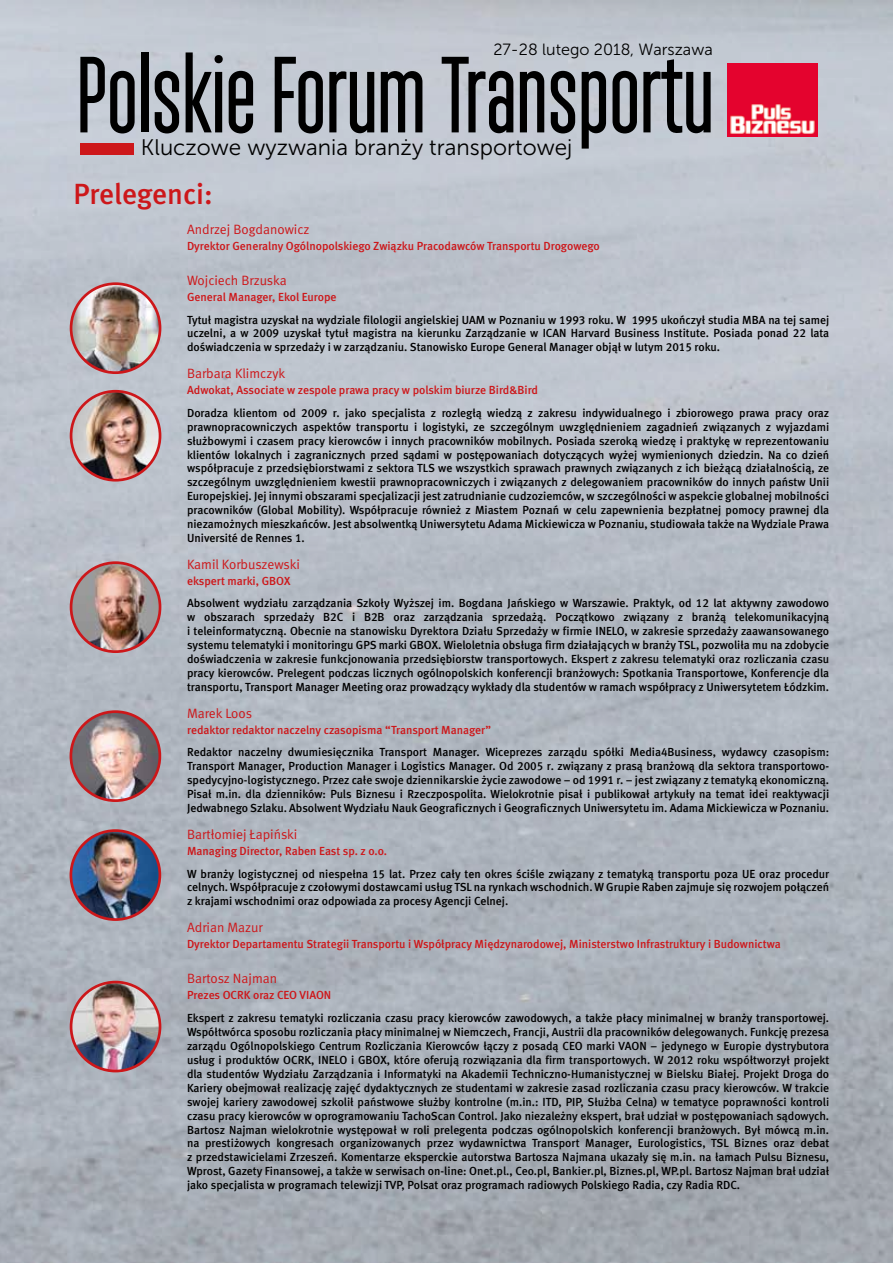
<style>
.page{position:relative;width:893px;height:1263px;background:#fff}
.page>*{position:absolute;margin:0;border:0;box-sizing:border-box;transform-origin:0 0}
.t1{font:500 108px "Monopol";color:#000}
.t2{font:29.25px "Meta Medium CE";letter-spacing:-.005em;color:#cd171a}
.t3{font:22.5px "Museo Sans 300";color:#000}
.t4{font:16.2px "Museo Sans 300";color:#000}
.t5{font:13.5px "Meta Normal CE";color:#cd171a}
.t6{font:11.7px/14px "Meta Medium CELF";color:#000;text-align:justify}
.t7{font:11.7px "Meta Medium CELF";color:#cd171a}
</style>
<div class="page">
<div style="left:0;top:0;width:893px;height:1263px;background:linear-gradient(to bottom,#c6ccd5,#a3a9b1)"></div>
<div style="left:80px;top:143px;width:53px;height:12px;background:#cd171a"></div>
<img style="left:728px;top:63px;width:89px;height:73px">
<img style="left:71px;top:284px;width:89px;height:89px;border-radius:44px">
<div style="left:70px;top:282px;width:91px;height:92px;border:3px solid #cd171a;border-radius:50%"></div>
<img style="left:71px;top:391px;width:89px;height:89px;border-radius:44px">
<div style="left:70px;top:390px;width:91px;height:92px;border:3px solid #cd171a;border-radius:50%"></div>
<img style="left:71px;top:563px;width:89px;height:89px;border-radius:44px">
<div style="left:70px;top:561px;width:91px;height:92px;border:3px solid #cd171a;border-radius:50%"></div>
<img style="left:71px;top:712px;width:89px;height:89px;border-radius:44px">
<div style="left:70px;top:710px;width:91px;height:92px;border:3px solid #cd171a;border-radius:50%"></div>
<img style="left:71px;top:830px;width:89px;height:89px;border-radius:44px">
<div style="left:70px;top:829px;width:91px;height:92px;border:3px solid #cd171a;border-radius:50%"></div>
<img style="left:71px;top:982px;width:89px;height:89px;border-radius:44px">
<div style="left:70px;top:981px;width:91px;height:91px;border:3px solid #cd171a;border-radius:50%"></div>
<h3 class="t4" style="left:493px;top:40px;width:221px">27-28 lutego 2018, Warszawa</h3>
<h1 class="t1" style="left:77px;top:38px;width:638px">Polskie Forum Transportu</h1>
<h3 class="t3" style="left:141px;top:135px;width:433px">Kluczowe wyzwania branży transportowej</h3>
<h2 class="t2" style="left:73px;top:176px;width:141px">Prelegenci:</h2>
<p class="t5" style="left:187px;top:221px;width:124px">Andrzej Bogdanowicz</p>
<p class="t7" style="left:187px;top:238px;width:414px">Dyrektor Generalny Ogólnopolskiego Związku Pracodawców Transportu Drogowego</p>
<p class="t5" style="left:187px;top:272px;width:101px">Wojciech Brzuska</p>
<p class="t7" style="left:187px;top:290px;width:151px">General Manager, Ekol Europe</p>
<p class="t6" style="left:187px;top:313px;width:644px">Tytuł magistra uzyskał na wydziale filologii angielskiej UAM w Poznaniu w 1993 roku. W 1995 ukończył studia MBA na tej samej uczelni, a w 2009 uzyskał tytuł magistra na kierunku Zarządzanie w ICAN Harvard Business Institute. Posiada ponad 22 lata doświadczenia w sprzedaży i w zarządzaniu. Stanowisko Europe General Manager objął w lutym 2015 roku.</p>
<p class="t5" style="left:187px;top:365px;width:100px">Barbara Klimczyk</p>
<p class="t7" style="left:187px;top:383px;width:353px">Adwokat, Associate w zespole prawa pracy w polskim biurze Bird&amp;Bird</p>
<p class="t6" style="left:187px;top:406px;width:644px">Doradza klientom od 2009 r. jako specjalista z rozległą wiedzą z zakresu indywidualnego i zbiorowego prawa pracy oraz prawnopracowniczych aspektów transportu i logistyki, ze szczególnym uwzględnieniem zagadnień związanych z wyjazdami służbowymi i czasem pracy kierowców i innych pracowników mobilnych. Posiada szeroką wiedzę i praktykę w reprezentowaniu klientów lokalnych i zagranicznych przed sądami w postępowaniach dotyczących wyżej wymienionych dziedzin. Na co dzień współpracuje z przedsiębiorstwami z sektora TLS we wszystkich sprawach prawnych związanych z ich bieżącą działalnością, ze szczególnym uwzględnieniem kwestii prawnopracowniczych i związanych z delegowaniem pracowników do innych państw Unii Europejskiej. Jej innymi obszarami specjalizacji jest zatrudnianie cudzoziemców, w szczególności w aspekcie globalnej mobilności pracowników (Global Mobility). Współpracuje również z Miastem Poznań w celu zapewnienia bezpłatnej pomocy prawnej dla niezamożnych mieszkańców. Jest absolwentką Uniwersytetu Adama Mickiewicza w Poznaniu, studiowała także na Wydziale Prawa Université de Rennes 1.</p>
<p class="t5" style="left:187px;top:556px;width:114px">Kamil Korbuszewski</p>
<p class="t7" style="left:187px;top:574px;width:105px">ekspert marki, GBOX</p>
<p class="t6" style="left:187px;top:596px;width:644px">Absolwent wydziału zarządzania Szkoły Wyższej im. Bogdana Jańskiego w Warszawie. Praktyk, od 12 lat aktywny zawodowo w obszarach sprzedaży B2C i B2B oraz zarządzania sprzedażą. Początkowo związany z branżą telekomunikacyjną i teleinformatyczną. Obecnie na stanowisku Dyrektora Działu Sprzedaży w firmie INELO, w zakresie sprzedaży zaawansowanego systemu telematyki i monitoringu GPS marki GBOX. Wieloletnia obsługa firm działających w branży TSL, pozwoliła mu na zdobycie doświadczenia w zakresie funkcjonowania przedsiębiorstw transportowych. Ekspert z zakresu telematyki oraz rozliczania czasu pracy kierowców. Prelegent podczas licznych ogólnopolskich konferencji branżowych: Spotkania Transportowe, Konferencje dla transportu, Transport Manager Meeting oraz prowadzący wykłady dla studentów w ramach współpracy z Uniwersytetem Łódzkim.</p>
<p class="t5" style="left:187px;top:705px;width:66px">Marek Loos</p>
<p class="t7" style="left:187px;top:723px;width:306px">redaktor redaktor naczelny czasopisma “Transport Manager”</p>
<p class="t6" style="left:187px;top:745px;width:644px">Redaktor naczelny dwumiesięcznika Transport Manager. Wiceprezes zarządu spółki Media4Business, wydawcy czasopism:<br>Transport Manager, Production Manager i Logistics Manager. Od 2005 r. związany z prasą branżową dla sektora transportowo&shy;spedycyjno-logistycznego. Przez całe swoje dziennikarskie życie zawodowe – od 1991 r. – jest związany z tematyką ekonomiczną.<br>Pisał m.in. dla dzienników: Puls Biznesu i Rzeczpospolita. Wielokrotnie pisał i publikował artykuły na temat idei reaktywacji Jedwabnego Szlaku. Absolwent Wydziału Nauk Geograficznych i Geograficznych Uniwersytetu im. Adama Mickiewicza w Poznaniu.</p>
<p class="t5" style="left:187px;top:826px;width:112px">Bartłomiej Łapiński</p>
<p class="t7" style="left:187px;top:844px;width:202px">Managing Director, Raben East sp. z o.o.</p>
<p class="t6" style="left:187px;top:866px;width:644px">W branży logistycznej od niespełna 15 lat. Przez cały ten okres ściśle związany z tematyką transportu poza UE oraz procedur celnych. Współpracuje z czołowymi dostawcami usług TSL na rynkach wschodnich. W Grupie Raben zajmuje się rozwojem połączeń z krajami wschodnimi oraz odpowiada za procesy Agencji Celnej.</p>
<p class="t5" style="left:187px;top:919px;width:77px">Adrian Mazur</p>
<p class="t7" style="left:187px;top:937px;width:595px">Dyrektor Departamentu Strategii Transportu i Współpracy Międzynarodowej, Ministerstwo Infrastruktury i Budownictwa</p>
<p class="t5" style="left:187px;top:970px;width:92px">Bartosz Najman</p>
<p class="t7" style="left:187px;top:988px;width:146px">Prezes OCRK oraz CEO VIAON</p>
<p class="t6" style="left:187px;top:1011px;width:644px">Ekspert z zakresu tematyki rozliczania czasu pracy kierowców zawodowych, a także płacy minimalnej w branży transportowej.<br>Współtwórca sposobu rozliczania płacy minimalnej w Niemczech, Francji, Austrii dla pracowników delegowanych. Funkcję prezesa zarządu Ogólnopolskiego Centrum Rozliczania Kierowców łączy z posadą CEO marki VAON – jedynego w Europie dystrybutora usług i produktów OCRK, INELO i GBOX, które oferują rozwiązania dla firm transportowych. W 2012 roku współtworzył projekt dla studentów Wydziału Zarządzania i Informatyki na Akademii Techniczno-Humanistycznej w Bielsku Białej. Projekt Droga do Kariery obejmował realizację zajęć dydaktycznych ze studentami w zakresie zasad rozliczania czasu pracy kierowców. W trakcie swojej kariery zawodowej szkolił państwowe służby kontrolne (m.in.: ITD, PIP, Służba Celna) w tematyce poprawności kontroli czasu pracy kierowców w oprogramowaniu TachoScan Control. Jako niezależny ekspert, brał udział w postępowaniach sądowych.<br>Bartosz Najman wielokrotnie występował w roli prelegenta podczas ogólnopolskich konferencji branżowych. Był mówcą m.in. na prestiżowych kongresach organizowanych przez wydawnictwa Transport Manager, Eurologistics, TSL Biznes oraz debat z przedstawicielami Zrzeszeń. Komentarze eksperckie autorstwa Bartosza Najmana ukazały się m.in. na łamach Pulsu Biznesu, Wprost, Gazety Finansowej, a także w serwisach on-line: Onet.pl., Ceo.pl, Bankier.pl, Biznes.pl, WP.pl. Bartosz Najman brał udział jako specjalista w programach telewizji TVP, Polsat oraz programach radiowych Polskiego Radia, czy Radia RDC.</p>
</div>
